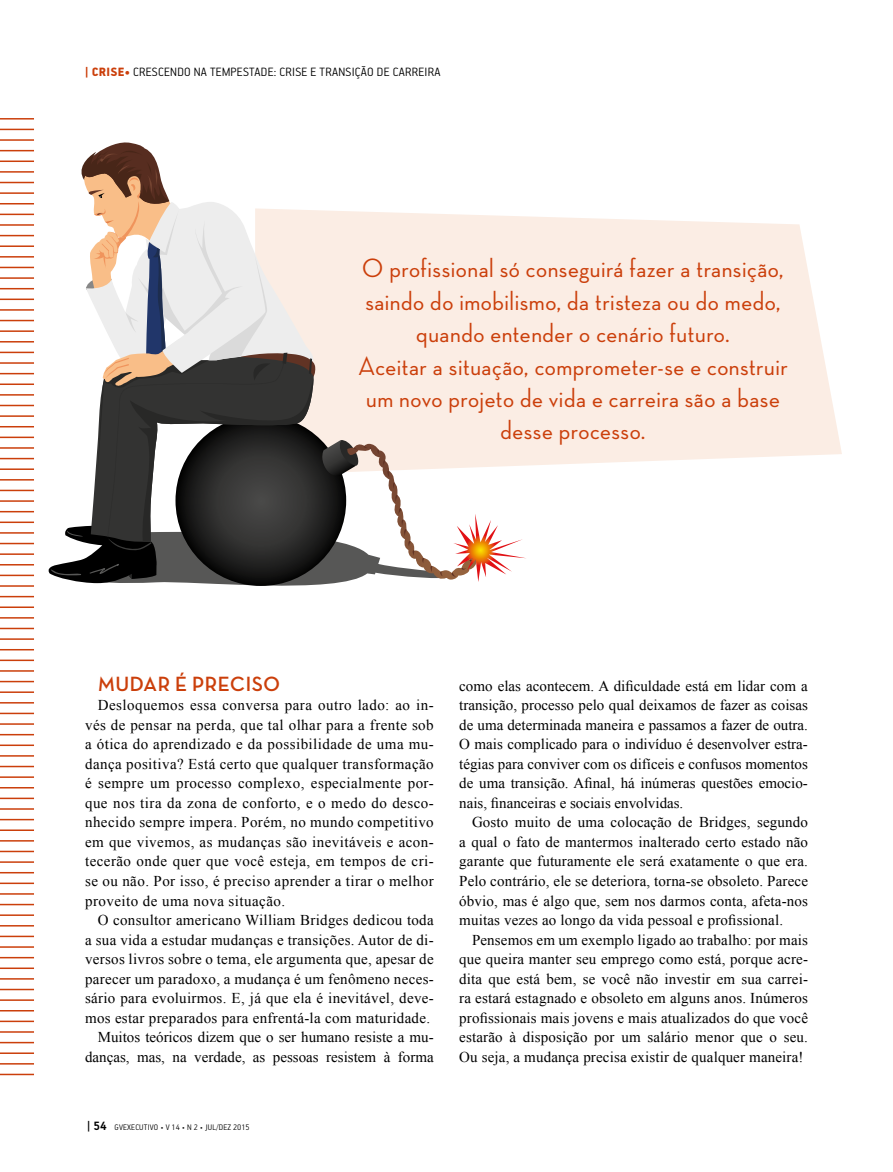
<style>
.page{position:relative;width:893px;height:1172px;background:#fff}
.page>*{position:absolute;margin:0;border:0;box-sizing:border-box;transform-origin:0 0}
.t1{font:500 27px/32.4px "Neutra Disp";letter-spacing:.02em;color:#cb3f0b;text-align:center}
.t2{font:21px "Neutra Disp Bold Alt";letter-spacing:.03em;color:#cb3f0b}
.t3{font:15px/19.5px "Times New Roman";letter-spacing:.02em;color:#000;text-align:justify}
.t4{font:300 13.5px "PF Handbook Pro";letter-spacing:.02em;color:#000}
.t5{font:300 9px "PF Handbook Pro";letter-spacing:.02em;color:#000}
.s1{font-weight:900;color:#cb3f0b}
.s2{font-weight:700;font-size:13.5px}
</style>
<div class="page">
<svg style="left:527px;top:216px;width:315px;height:250px;background:#fbeee6"></svg>
<hr style="left:0;top:192px;width:34px;height:2px;background:#cb3f0b">
<hr style="left:0;top:118px;width:34px;height:1px;background:#cb3f0b">
<hr style="left:0;top:203px;width:34px;height:1px;background:#cb3f0b">
<hr style="left:0;top:129px;width:34px;height:1px;background:#cb3f0b">
<hr style="left:0;top:214px;width:34px;height:1px;background:#cb3f0b">
<hr style="left:0;top:139px;width:34px;height:2px;background:#cb3f0b">
<hr style="left:0;top:224px;width:34px;height:2px;background:#cb3f0b">
<hr style="left:0;top:150px;width:34px;height:1px;background:#cb3f0b">
<hr style="left:0;top:235px;width:34px;height:1px;background:#cb3f0b">
<hr style="left:0;top:160px;width:34px;height:2px;background:#cb3f0b">
<hr style="left:0;top:245px;width:34px;height:2px;background:#cb3f0b">
<hr style="left:0;top:171px;width:34px;height:2px;background:#cb3f0b">
<hr style="left:0;top:256px;width:34px;height:1px;background:#cb3f0b">
<hr style="left:0;top:182px;width:34px;height:1px;background:#cb3f0b">
<hr style="left:0;top:267px;width:34px;height:1px;background:#cb3f0b">
<hr style="left:0;top:277px;width:34px;height:2px;background:#cb3f0b">
<hr style="left:0;top:288px;width:34px;height:1px;background:#cb3f0b">
<hr style="left:0;top:298px;width:34px;height:2px;background:#cb3f0b">
<hr style="left:0;top:309px;width:34px;height:2px;background:#cb3f0b">
<hr style="left:0;top:320px;width:34px;height:1px;background:#cb3f0b">
<hr style="left:0;top:330px;width:34px;height:2px;background:#cb3f0b">
<hr style="left:0;top:341px;width:34px;height:1px;background:#cb3f0b">
<hr style="left:0;top:351px;width:34px;height:2px;background:#cb3f0b">
<hr style="left:0;top:362px;width:34px;height:2px;background:#cb3f0b">
<hr style="left:0;top:373px;width:34px;height:1px;background:#cb3f0b">
<hr style="left:0;top:383px;width:34px;height:2px;background:#cb3f0b">
<hr style="left:0;top:394px;width:34px;height:1px;background:#cb3f0b">
<hr style="left:0;top:405px;width:34px;height:1px;background:#cb3f0b">
<hr style="left:0;top:415px;width:34px;height:2px;background:#cb3f0b">
<hr style="left:0;top:426px;width:34px;height:1px;background:#cb3f0b">
<hr style="left:0;top:436px;width:34px;height:2px;background:#cb3f0b">
<hr style="left:0;top:447px;width:34px;height:2px;background:#cb3f0b">
<hr style="left:0;top:458px;width:34px;height:1px;background:#cb3f0b">
<hr style="left:0;top:468px;width:34px;height:2px;background:#cb3f0b">
<hr style="left:0;top:479px;width:34px;height:1px;background:#cb3f0b">
<hr style="left:0;top:489px;width:34px;height:2px;background:#cb3f0b">
<hr style="left:0;top:500px;width:34px;height:2px;background:#cb3f0b">
<hr style="left:0;top:511px;width:34px;height:1px;background:#cb3f0b">
<hr style="left:0;top:521px;width:34px;height:2px;background:#cb3f0b">
<hr style="left:0;top:532px;width:34px;height:1px;background:#cb3f0b">
<hr style="left:0;top:543px;width:34px;height:1px;background:#cb3f0b">
<hr style="left:0;top:553px;width:34px;height:2px;background:#cb3f0b">
<hr style="left:0;top:564px;width:34px;height:1px;background:#cb3f0b">
<hr style="left:0;top:574px;width:34px;height:2px;background:#cb3f0b">
<hr style="left:0;top:585px;width:34px;height:1px;background:#cb3f0b">
<hr style="left:0;top:596px;width:34px;height:1px;background:#cb3f0b">
<hr style="left:0;top:606px;width:34px;height:2px;background:#cb3f0b">
<hr style="left:0;top:617px;width:34px;height:1px;background:#cb3f0b">
<hr style="left:0;top:627px;width:34px;height:2px;background:#cb3f0b">
<hr style="left:0;top:638px;width:34px;height:2px;background:#cb3f0b">
<hr style="left:0;top:649px;width:34px;height:1px;background:#cb3f0b">
<hr style="left:0;top:659px;width:34px;height:2px;background:#cb3f0b">
<hr style="left:0;top:670px;width:34px;height:1px;background:#cb3f0b">
<hr style="left:0;top:680px;width:34px;height:2px;background:#cb3f0b">
<hr style="left:0;top:691px;width:34px;height:2px;background:#cb3f0b">
<hr style="left:0;top:702px;width:34px;height:1px;background:#cb3f0b">
<hr style="left:0;top:712px;width:34px;height:2px;background:#cb3f0b">
<hr style="left:0;top:723px;width:34px;height:1px;background:#cb3f0b">
<hr style="left:0;top:734px;width:34px;height:1px;background:#cb3f0b">
<hr style="left:0;top:744px;width:34px;height:2px;background:#cb3f0b">
<hr style="left:0;top:755px;width:34px;height:1px;background:#cb3f0b">
<hr style="left:0;top:765px;width:34px;height:2px;background:#cb3f0b">
<hr style="left:0;top:776px;width:34px;height:2px;background:#cb3f0b">
<hr style="left:0;top:787px;width:34px;height:1px;background:#cb3f0b">
<hr style="left:0;top:797px;width:34px;height:2px;background:#cb3f0b">
<hr style="left:0;top:808px;width:34px;height:1px;background:#cb3f0b">
<hr style="left:0;top:818px;width:34px;height:2px;background:#cb3f0b">
<hr style="left:0;top:829px;width:34px;height:2px;background:#cb3f0b">
<hr style="left:0;top:840px;width:34px;height:1px;background:#cb3f0b">
<hr style="left:0;top:850px;width:34px;height:2px;background:#cb3f0b">
<hr style="left:0;top:861px;width:34px;height:1px;background:#cb3f0b">
<hr style="left:0;top:872px;width:34px;height:1px;background:#cb3f0b">
<hr style="left:0;top:882px;width:34px;height:2px;background:#cb3f0b">
<hr style="left:0;top:893px;width:34px;height:1px;background:#cb3f0b">
<hr style="left:0;top:903px;width:34px;height:2px;background:#cb3f0b">
<hr style="left:0;top:914px;width:34px;height:1px;background:#cb3f0b">
<hr style="left:0;top:925px;width:34px;height:1px;background:#cb3f0b">
<hr style="left:0;top:935px;width:34px;height:2px;background:#cb3f0b">
<hr style="left:0;top:946px;width:34px;height:1px;background:#cb3f0b">
<hr style="left:0;top:956px;width:34px;height:2px;background:#cb3f0b">
<hr style="left:0;top:967px;width:34px;height:2px;background:#cb3f0b">
<hr style="left:0;top:978px;width:34px;height:1px;background:#cb3f0b">
<hr style="left:0;top:988px;width:34px;height:2px;background:#cb3f0b">
<hr style="left:0;top:999px;width:34px;height:1px;background:#cb3f0b">
<hr style="left:0;top:1010px;width:34px;height:1px;background:#cb3f0b">
<hr style="left:0;top:1020px;width:34px;height:2px;background:#cb3f0b">
<hr style="left:0;top:1031px;width:34px;height:1px;background:#cb3f0b">
<hr style="left:0;top:1041px;width:34px;height:2px;background:#cb3f0b">
<hr style="left:0;top:1052px;width:34px;height:1px;background:#cb3f0b">
<hr style="left:0;top:1063px;width:34px;height:1px;background:#cb3f0b">
<hr style="left:0;top:1073px;width:34px;height:2px;background:#cb3f0b">
<svg style="left:48px;top:142px;width:479px;height:444px"></svg>
<p class="t4" style="left:85px;top:63px;width:357px"><span class="s1">| CRISE•</span> CRESCENDO NA TEMPESTADE: CRISE E TRANSIÇÃO DE CARREIRA</p>
<h1 class="t1" style="left:358px;top:252px;width:431px">O profissional só conseguirá fazer a transição, saindo do imobilismo, da tristeza ou do medo, quando entender o cenário futuro.<br>Aceitar a situação, comprometer-se e construir um novo projeto de vida e carreira são a base desse processo.</h1>
<h2 class="t2" style="left:98px;top:672px;width:184px">MUDAR É PRECISO</h2>
<p class="t3" style="left:85px;top:695px;width:350px;text-indent:13px">Desloquemos essa conversa para outro lado: ao in&shy;vés de pensar na perda, que tal olhar para a frente sob a ótica do aprendizado e da possibilidade de uma mu&shy;dança positiva? Está certo que qualquer transformação é sempre um processo complexo, especialmente por&shy;que nos tira da zona de conforto, e o medo do desco&shy;nhecido sempre impera. Porém, no mundo competitivo em que vivemos, as mudanças são inevitáveis e acon&shy;tecerão onde quer que você esteja, em tempos de cri&shy;se ou não. Por isso, é preciso aprender a tirar o melhor proveito de uma nova situação.</p>
<p class="t3" style="left:85px;top:910px;width:350px;text-align:right">O consultor americano William Bridges dedicou toda<br>a sua vida a estudar mudanças e transições. Autor de di&shy;versos livros sobre o tema, ele argumenta que, apesar de parecer um paradoxo, a mudança é um fenômeno neces&shy;sário para evoluirmos. E, já que ela é inevitável, deve&shy;mos estar preparados para enfrentá-la com maturidade.<br>Muitos teóricos dizem que o ser humano resiste a mu&shy;danças, mas, na verdade, as pessoas resistem à forma</p>
<p class="t5" style="left:87px;top:1121px;width:164px"><span class="s2">| 54</span> GVEXECUTIVO • V 14 • N 2 • JUL/DEZ 2015</p>
<p class="t3" style="left:459px;top:676px;width:350px">como elas acontecem. A dificuldade está em lidar com a transição, processo pelo qual deixamos de fazer as coisas de uma determinada maneira e passamos a fazer de outra.<br>O mais complicado para o indivíduo é desenvolver estra&shy;tégias para conviver com os difíceis e confusos momentos de uma transição. Afinal, há inúmeras questões emocio&shy;nais, financeiras e sociais envolvidas.</p>
<p class="t3" style="left:459px;top:812px;width:350px;text-indent:13px">Gosto muito de uma colocação de Bridges, segundo a qual o fato de mantermos inalterado certo estado não garante que futuramente ele será exatamente o que era.<br>Pelo contrário, ele se deteriora, torna-se obsoleto. Parece óbvio, mas é algo que, sem nos darmos conta, afeta-nos muitas vezes ao longo da vida pessoal e profissional.</p>
<p class="t3" style="left:459px;top:929px;width:350px;text-indent:13px">Pensemos em um exemplo ligado ao trabalho: por mais que queira manter seu emprego como está, porque acre&shy;dita que está bem, se você não investir em sua carrei&shy;ra estará estagnado e obsoleto em alguns anos. Inúmeros profissionais mais jovens e mais atualizados do que você estarão à disposição por um salário menor que o seu.<br>Ou seja, a mudança precisa existir de qualquer maneira!</p>
</div>
